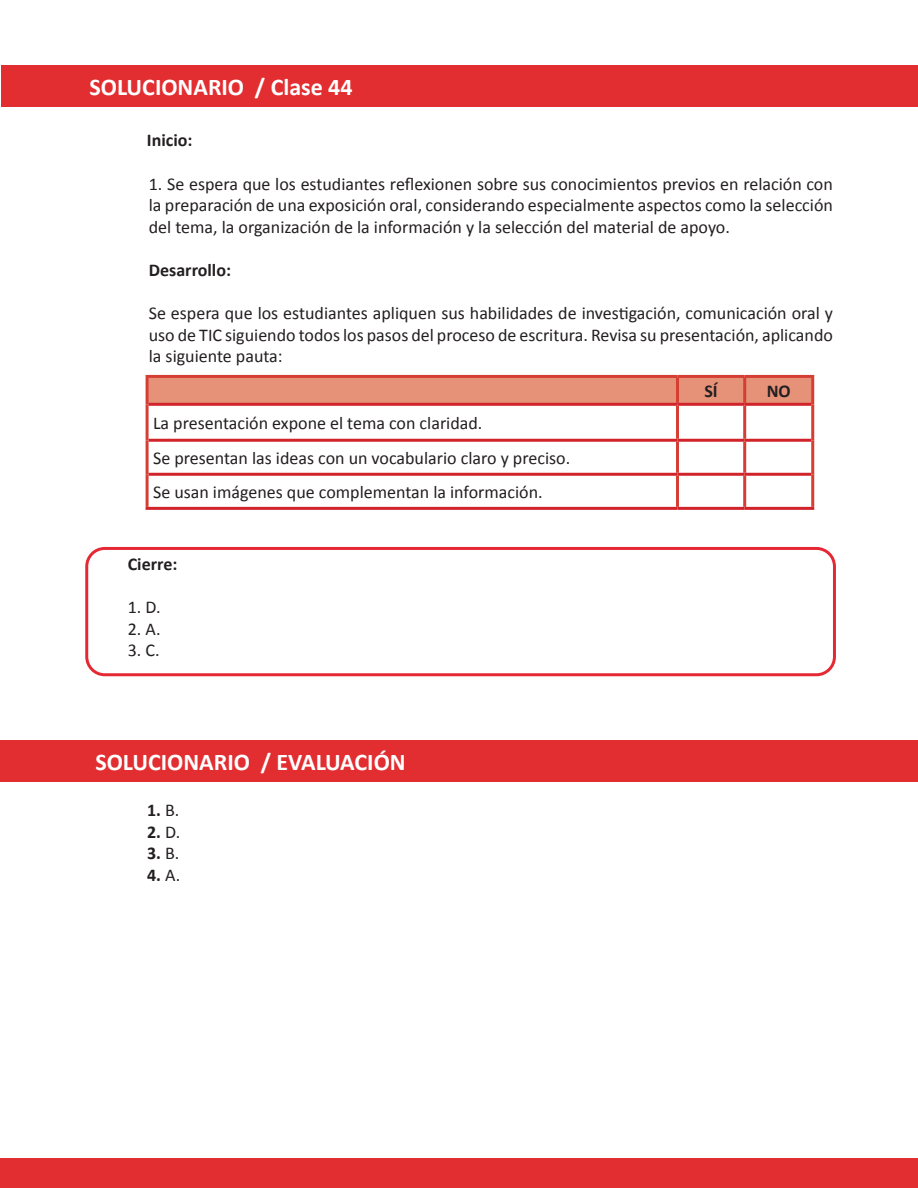
<style>
.page{position:relative;width:918px;height:1188px;background:#fff}
.page>*{position:absolute;margin:0;border:0;box-sizing:border-box;transform-origin:0 0}
.t1{font:700 24px "Calibri";color:#fff}
.t2{font:18px/21.6px "Calibri";color:#231f20;text-align:justify}
.t3{font:700 18px "Calibri";color:#231f20}
.s1{font-weight:400}
</style>
<div class="page">
<div style="left:0;top:1158px;width:918px;height:30px;background:#e22e31"></div>
<div style="left:1px;top:66px;width:917px;height:41px;background:#e22e31"></div>
<div style="left:149px;top:378px;width:662px;height:25px;background:#e59279"></div>
<hr style="left:146px;top:375px;width:531px;height:3px;background:#d53f33">
<hr style="left:146px;top:378px;width:3px;height:26px;background:#d53f33">
<hr style="left:677px;top:375px;width:68px;height:3px;background:#d53f33">
<hr style="left:676px;top:378px;width:3px;height:25px;background:#d53f33">
<hr style="left:745px;top:375px;width:69px;height:3px;background:#d53f33">
<hr style="left:743px;top:378px;width:3px;height:25px;background:#d53f33">
<hr style="left:811px;top:378px;width:3px;height:26px;background:#d53f33">
<hr style="left:146px;top:404px;width:3px;height:36px;background:#d53f33">
<hr style="left:676px;top:406px;width:3px;height:33px;background:#d53f33">
<hr style="left:743px;top:406px;width:3px;height:33px;background:#d53f33">
<hr style="left:811px;top:404px;width:3px;height:36px;background:#d53f33">
<hr style="left:146px;top:440px;width:3px;height:34px;background:#d53f33">
<hr style="left:676px;top:442px;width:3px;height:31px;background:#d53f33">
<hr style="left:743px;top:442px;width:3px;height:31px;background:#d53f33">
<hr style="left:811px;top:440px;width:3px;height:34px;background:#d53f33">
<hr style="left:146px;top:474px;width:3px;height:33px;background:#d53f33">
<hr style="left:676px;top:476px;width:3px;height:31px;background:#d53f33">
<hr style="left:743px;top:476px;width:3px;height:31px;background:#d53f33">
<hr style="left:811px;top:474px;width:3px;height:33px;background:#d53f33">
<hr style="left:149px;top:403px;width:528px;height:3px;background:#d1232a">
<hr style="left:677px;top:403px;width:68px;height:3px;background:#d1232a">
<hr style="left:745px;top:403px;width:66px;height:3px;background:#d1232a">
<hr style="left:149px;top:439px;width:528px;height:3px;background:#d1232a">
<hr style="left:677px;top:439px;width:68px;height:3px;background:#d1232a">
<hr style="left:745px;top:439px;width:66px;height:3px;background:#d1232a">
<hr style="left:149px;top:473px;width:528px;height:3px;background:#d1232a">
<hr style="left:677px;top:473px;width:68px;height:3px;background:#d1232a">
<hr style="left:745px;top:473px;width:66px;height:3px;background:#d1232a">
<hr style="left:146px;top:507px;width:531px;height:3px;background:#d1232a">
<hr style="left:677px;top:507px;width:68px;height:3px;background:#d1232a">
<hr style="left:745px;top:507px;width:69px;height:3px;background:#d1232a">
<div style="left:85px;top:547px;width:751px;height:129px;border:3px solid #e52934;border-radius:18px"></div>
<div style="left:1px;top:741px;width:917px;height:41px;background:#e22e31"></div>
<p class="t1" style="left:90px;top:70px;width:265px">SOLUCIONARIO / Clase 44</p>
<p class="t3" style="left:147px;top:128px;width:47px">Inicio:</p>
<p class="t2" style="left:149px;top:172px;width:686px">1. Se espera que los estudiantes reflexionen sobre sus conocimientos previos en relación con la preparación de una exposición oral, considerando especialmente aspectos como la selección del tema, la organización de la información y la selección del material de apoyo.</p>
<p class="t3" style="left:149px;top:257px;width:84px">Desarrollo:</p>
<p class="t2" style="left:149px;top:302px;width:686px">Se espera que los estudiantes apliquen sus habilidades de investigación, comunicación oral y uso de TIC siguiendo todos los pasos del proceso de escritura. Revisa su presentación, aplicando la siguiente pauta:</p>
<p class="t3" style="left:704px;top:378px;width:15px">SÍ</p>
<p class="t3" style="left:767px;top:378px;width:26px">NO</p>
<p class="t2" style="left:153px;top:411px;width:331px">La presentación expone el tema con claridad.</p>
<p class="t2" style="left:153px;top:446px;width:419px">Se presentan las ideas con un vocabulario claro y preciso.</p>
<p class="t2" style="left:153px;top:480px;width:391px">Se usan imágenes que complementan la información.</p>
<p class="t3" style="left:128px;top:551px;width:51px">Cierre:</p>
<p class="t2" style="left:128px;top:596px;width:34px">1. D.</p>
<p class="t2" style="left:128px;top:617px;width:34px">2. A.</p>
<p class="t2" style="left:128px;top:639px;width:33px">3. C.</p>
<p class="t1" style="left:95px;top:745px;width:312px">SOLUCIONARIO / EVALUACIÓN</p>
<p class="t3" style="left:147px;top:797px;width:34px">1. <span class="s1">B.</span></p>
<p class="t3" style="left:147px;top:819px;width:35px">2. <span class="s1">D.</span></p>
<p class="t3" style="left:147px;top:841px;width:34px">3. <span class="s1">B.</span></p>
<p class="t3" style="left:147px;top:862px;width:35px">4. <span class="s1">A.</span></p>
</div>
